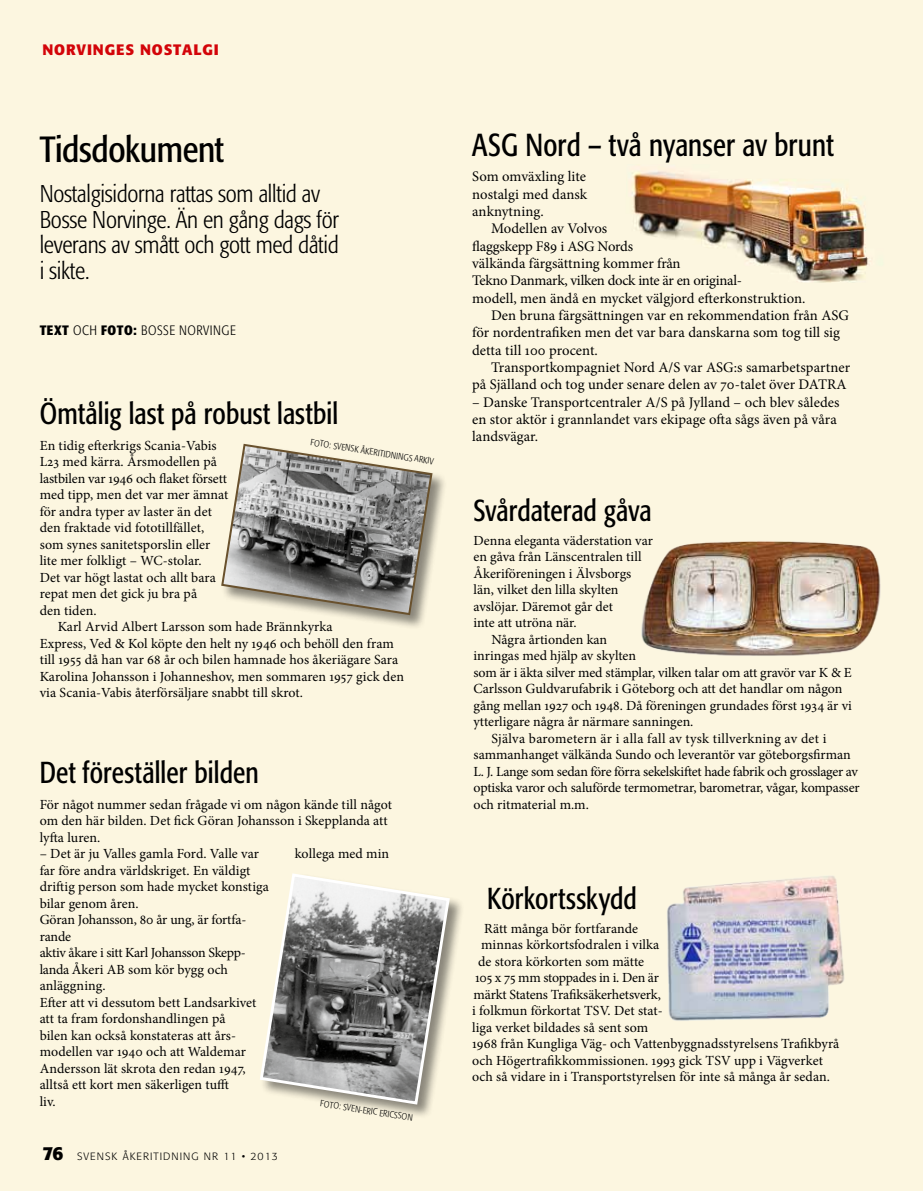
<style>
.page{position:relative;width:923px;height:1191px;background:#fcf6e0}
.page>*{position:absolute;margin:0;border:0;box-sizing:border-box;transform-origin:0 0}
.t1{font:36px "Formata OT Condenced";letter-spacing:-.01em;color:#000}
.t2{font:31.5px "Formata OT Condenced";letter-spacing:.005em;color:#000;scale:.93 1}
.t3{font:30px "Formata OT Condenced";letter-spacing:.005em;color:#000;scale:.93 1}
.t4{font:300 24px/25.5px "Formata OT Condenced";letter-spacing:-.01em;color:#000}
.t5{font:700 15px "Formata OT";letter-spacing:.055em;color:#d30409}
.t6{font:14.7px/17.4px "Minion Pro";color:#000;text-align:justify}
.t7{font:14.7px "Minion Pro";letter-spacing:-.02em;color:#000}
.t8{font:13.95px/16.5px "Minion Pro";color:#000}
.t9{font:13.95px "Minion Pro";letter-spacing:-.025em;color:#000}
.t10{font:13.95px "Minion Pro";letter-spacing:.02em;color:#000}
.t11{font:13.95px "Minion Pro";letter-spacing:-.02em;color:#000}
.t12{font:300 13.5px "Formata OT Condenced";letter-spacing:.04em;color:#000}
.t13{font:300 10.5px "Formata OT";letter-spacing:.1em;color:#000}
.t14{font:300 9px "Formata OT Condenced";color:#000}
.s1{font-weight:700}
.s2{font-weight:700;font-size:18.75px}
</style>
<div class="page">
<div style="left:259px;top:872px;width:205px;height:247px;background:#000;opacity:.45"></div>
<svg style="left:259px;top:872px;width:192px;height:234px"></svg>
<div style="left:220px;top:443px;width:227px;height:186px;background:#000;opacity:.45"></div>
<svg style="left:220px;top:443px;width:214px;height:173px"></svg>
<img style="left:632px;top:171px;width:237px;height:112px">
<img style="left:641px;top:541px;width:240px;height:115px">
<img style="left:667px;top:876px;width:177px;height:145px">
<p class="t5" style="left:43px;top:40px;width:178px">NORVINGES NOSTALGI</p>
<h1 class="t1" style="left:40px;top:128px;width:186px">Tidsdokument</h1>
<h3 class="t4" style="left:40px;top:181px;width:301px">Nostalgisidorna rattas som alltid av<br>Bosse Norvinge. Än en gång dags för leverans av smått och gott med dåtid i sikte.</h3>
<p class="t12" style="left:40px;top:322px;width:197px"><span class="s1">TEXt</span> och <span class="s1">foto:</span> bosse norvinge</p>
<h3 class="t3" style="left:40px;top:396px;width:322px">Ömtålig last på robust lastbil</h3>
<p class="t8" style="left:40px;top:437px;width:190px">En tidig efterkrigs Scania-Vabis<br>L23 med kärra. Årsmodellen på lastbilen var 1946 och flaket försett med tipp, men det var mer ämnat för andra typer av laster än det den fraktade vid fototillfället, som synes sanitetsporslin eller lite mer folkligt – WC-stolar.<br>Det var högt lastat och allt bara repat men det gick ju bra på<br>den tiden.</p>
<p class="t8" style="left:40px;top:618px;width:366px;text-indent:18px">Karl Arvid Albert Larsson som hade Brännkyrka<br>Express, Ved &amp; Kol köpte den helt ny 1946 och behöll den fram till 1955 då han var 68 år och bilen hamnade hos åkeriägare Sara Karolina Johansson i Johanneshov, men sommaren 1957 gick den via Scania-Vabis återförsäljare snabbt till skrot.</p>
<p class="t14" style="left:311px;top:437px;width:29px;rotate:9deg">FOTO : SVEn</p>
<p class="t14" style="left:351px;top:443px;width:75px;rotate:9deg">sk ÅKERI tidnings ARKIV</p>
<h3 class="t3" style="left:40px;top:755px;width:237px">Det föreställer bilden</h3>
<p class="t8" style="left:40px;top:796px;width:354px">För något nummer sedan frågade vi om någon kände till något om den här bilden. Det fick Göran Johansson i Skepplanda att lyfta luren.</p>
<p class="t8" style="left:40px;top:845px;width:221px">– Det är ju Valles gamla Ford. Valle var</p>
<p class="t8" style="left:295px;top:845px;width:96px">kollega med min</p>
<p class="t8" style="left:40px;top:862px;width:231px">far före andra världskriget. En väldigt driftig person som hade mycket konstiga bilar genom åren.<br>Göran Johansson, 80 år ung, är fortfa&shy;rande<br>aktiv åkare i sitt Karl Johansson Skepp&shy;landa Åkeri AB som kör bygg och anläggning.<br>Efter att vi dessutom bett Landsarkivet att ta fram fordonshandlingen på<br>bilen kan också konstateras att års&shy;modellen var 1940 och att Waldemar<br>Andersson lät skrota den redan 1947, alltså ett kort men säkerligen tufft<br>liv.</p>
<p class="t14" style="left:321px;top:1098px;width:94px;rotate:9deg">Fot o: Sven-Eric Ericsson</p>
<p class="t13" style="left:43px;top:1150px;width:237px"><span class="s2">76</span> SVENSK ÅKERITIDNING NR 11 • 2013</p>
<h2 class="t2" style="left:472px;top:126px;width:390px">ASG Nord – två nyanser av brunt</h2>
<p class="t6" style="left:472px;top:168px;width:116px">Som omväxling lite nostalgi med dansk anknytning.</p>
<p class="t6" style="left:491px;top:220px;width:118px">Modellen av Volvos</p>
<p class="t6" style="left:472px;top:237px;width:163px">flaggskepp F89 i ASG Nords</p>
<p class="t6" style="left:472px;top:255px;width:210px">välkända färgsättning kommer från</p>
<p class="t7" style="left:472px;top:271px;width:270px">Tekno Danmark, vilken dock inte är en original-</p>
<p class="t6" style="left:472px;top:289px;width:335px">modell, men ändå en mycket välgjord efterkonstruktion.</p>
<p class="t6" style="left:491px;top:307px;width:359px">Den bruna färgsättningen var en rekommendation från ASG</p>
<p class="t6" style="left:472px;top:324px;width:369px">för nordentrafiken men det var bara danskarna som tog till sig</p>
<p class="t6" style="left:472px;top:341px;width:127px">detta till 100 procent.</p>
<p class="t6" style="left:491px;top:359px;width:360px">Transportkompagniet Nord A/S var ASG:s samarbetspartner</p>
<p class="t6" style="left:472px;top:376px;width:376px">på Själland och tog under senare delen av 70-talet över DATRA</p>
<p class="t6" style="left:472px;top:393px;width:369px;text-align:left">– Danske Transportcentraler A/S på Jylland – och blev således en stor aktör i grannlandet vars ekipage ofta sågs även på våra landsvägar.</p>
<h3 class="t3" style="left:473px;top:492px;width:193px">Svårdaterad gåva</h3>
<p class="t8" style="left:473px;top:532px;width:181px">Denna eleganta väderstation var</p>
<p class="t8" style="left:473px;top:548px;width:169px">en gåva från Länscentralen till</p>
<p class="t8" style="left:473px;top:565px;width:159px">Åkeriföreningen i Älvsborgs</p>
<p class="t8" style="left:473px;top:581px;width:146px">län, vilket den lilla skylten</p>
<p class="t8" style="left:473px;top:598px;width:141px">avslöjar. Däremot går det</p>
<p class="t8" style="left:473px;top:614px;width:105px">inte att utröna när.</p>
<p class="t8" style="left:491px;top:631px;width:117px">Några årtionden kan</p>
<p class="t8" style="left:473px;top:647px;width:164px">inringas med hjälp av skylten</p>
<p class="t8" style="left:473px;top:664px;width:380px">som är i äkta silver med stämplar, vilken talar om att gravör var K &amp; E</p>
<p class="t8" style="left:473px;top:680px;width:370px">Carlsson Guldvarufabrik i Göteborg och att det handlar om någon</p>
<p class="t8" style="left:473px;top:697px;width:380px">gång mellan 1927 och 1948. Då föreningen grundades först 1934 är vi</p>
<p class="t8" style="left:473px;top:713px;width:221px">ytterligare några år närmare sanningen.</p>
<p class="t10" style="left:491px;top:729px;width:336px">Själva barometern är i alla fall av tysk tillverkning av det i</p>
<p class="t8" style="left:473px;top:746px;width:379px">sammanhanget välkända Sundo och leverantör var göteborgsfirman</p>
<p class="t9" style="left:473px;top:762px;width:386px">L. J. Lange som sedan före förra sekelskiftet hade fabrik och grosslager av</p>
<p class="t8" style="left:473px;top:779px;width:387px">optiska varor och saluförde termometrar, barometrar, vågar, kompasser</p>
<p class="t8" style="left:473px;top:796px;width:117px">och ritmaterial m.m.</p>
<h3 class="t3" style="left:487px;top:880px;width:163px">Körkortsskydd</h3>
<p class="t8" style="left:484px;top:920px;width:156px">Rätt många bör fortfarande</p>
<p class="t8" style="left:481px;top:936px;width:180px">minnas körkortsfodralen i vilka</p>
<p class="t8" style="left:478px;top:953px;width:168px">de stora körkorten som mätte</p>
<p class="t11" style="left:475px;top:968px;width:185px">105 x 75 mm stoppades in i. Den är</p>
<p class="t8" style="left:473px;top:986px;width:189px">märkt Statens Trafiksäkerhetsverk,</p>
<p class="t8" style="left:472px;top:1002px;width:192px">i folkmun förkortat TSV. Det stat-</p>
<p class="t8" style="left:472px;top:1019px;width:178px">liga verket bildades så sent som</p>
<p class="t8" style="left:472px;top:1035px;width:369px">1968 från Kungliga Väg- och Vattenbyggnadsstyrelsens Trafikbyrå</p>
<p class="t8" style="left:472px;top:1052px;width:352px">och Högertrafikkommissionen. 1993 gick TSV upp i Vägverket</p>
<p class="t8" style="left:472px;top:1068px;width:359px">och så vidare in i Transportstyrelsen för inte så många år sedan.</p>
</div>
